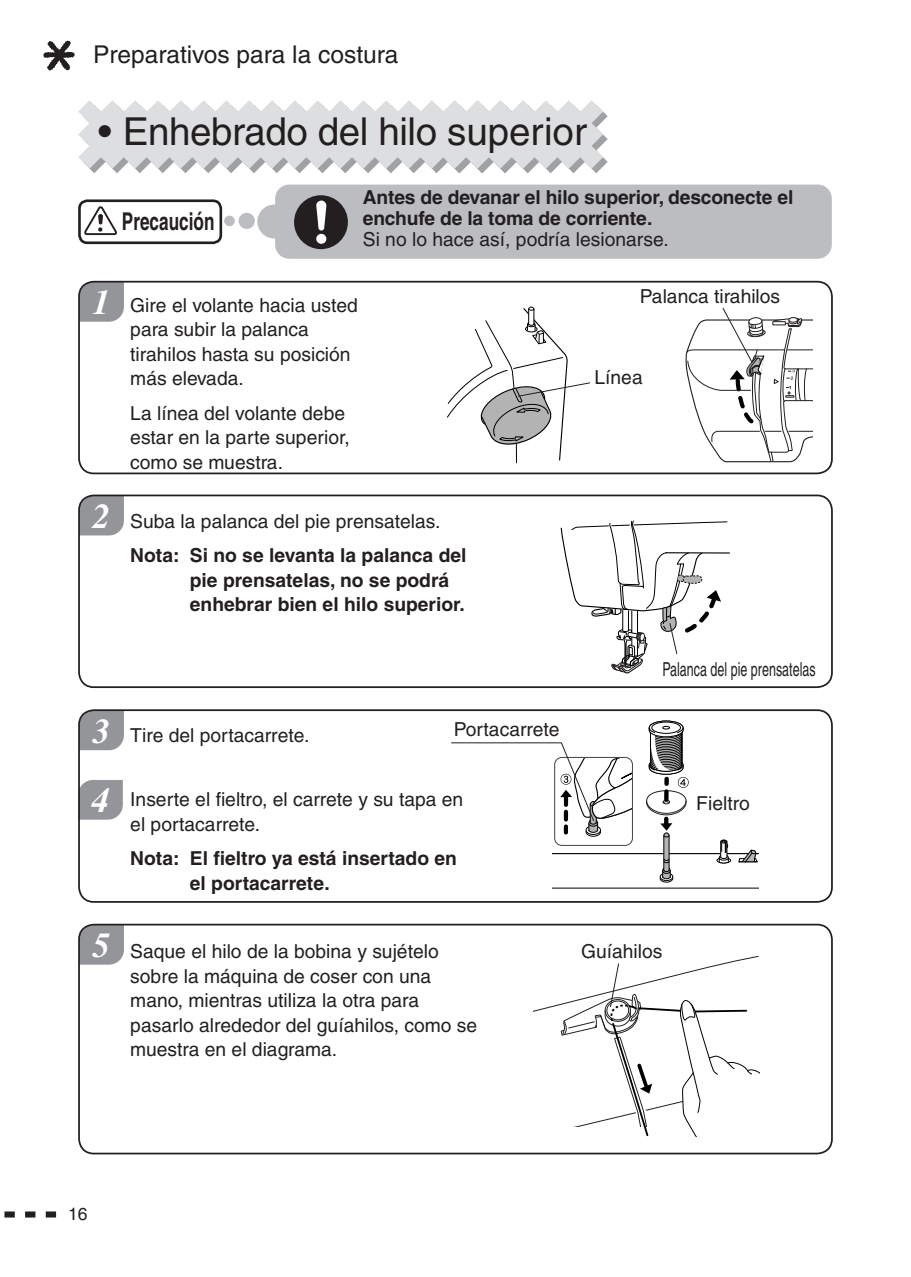
<style>
.page{position:relative;width:911px;height:1277px;background:#fff}
.page>*{position:absolute;margin:0;border:0;box-sizing:border-box;transform-origin:0 0}
.t1{font:38.5px "Helvetica";letter-spacing:-.01em;color:#231f20}
.t2{font:italic 700 35px "Times";color:#fff}
.t3{font:24.5px "Helvetica";color:#231f20}
.t4{font:700 24.5px "Helvetica";color:#231f20;scale:.7 1}
.t5{font:19.25px/24.5px "Helvetica";color:#231f20}
.t6{font:700 19.25px/24.5px "Helvetica";color:#231f20}
.t7{font:19.25px "Helvetica";color:#231f20;scale:.65 1}
.t8{font:17.5px "Helvetica";color:#231f20}
.s1{font-family:"Times";font-weight:700;font-style:italic;font-size:35px;color:#fff}
</style>
<div class="page">
<svg style="left:4px;top:1212px;width:53px;height:5px"></svg>
<svg style="left:78px;top:100px;width:529px;height:73px"></svg>
<div style="left:78px;top:199px;width:144px;height:45px;border:3px solid #231f20;border-radius:8px"></div>
<svg style="left:85px;top:207px;width:32px;height:29px"></svg>
<div style="left:275px;top:185px;width:556px;height:74px;background:#bcbdc0;border-radius:14px"></div>
<div style="left:238px;top:213px;width:17px;height:16px;background:#bcbdc0;border-radius:50%"></div>
<div style="left:224px;top:216px;width:11px;height:10px;background:#bcbdc0;border-radius:50%"></div>
<div style="left:257px;top:205px;width:34px;height:34px;background:#bcbdc0;border-radius:50%"></div>
<div style="left:294px;top:195px;width:54px;height:54px;background:#231f20;border-radius:50%"></div>
<div style="left:316px;top:234px;width:10px;height:10px;background:#fff;border-radius:50%"></div>
<svg style="left:316px;top:201px;width:10px;height:30px"></svg>
<svg style="left:79px;top:283px;width:45px;height:39px;background:#97999c"></svg>
<div style="left:78px;top:281px;width:754px;height:193px;border:2px solid #231f20;border-radius:15px"></div>
<div style="left:79px;top:496px;width:45px;height:39px;background:#939598"></div>
<div style="left:78px;top:495px;width:754px;height:193px;border:2px solid #231f20;border-radius:15px"></div>
<div style="left:80px;top:712px;width:44px;height:38px;background:#939598"></div>
<svg style="left:79px;top:926px;width:45px;height:39px;background:#97999c"></svg>
<div style="left:78px;top:924px;width:754px;height:230px;border:2px solid #231f20;border-radius:15px"></div>
<hr style="left:666px;top:552px;width:63px;height:2px;background:#000">
<svg style="left:585px;top:827px;width:15px;height:9px"></svg>
<svg style="left:585px;top:826px;width:15px;height:9px"></svg>
<div style="left:554px;top:757px;width:78px;height:89px;border:1px solid #434343;border-radius:7px"></div>
<svg style="left:552px;top:888px;width:206px;height:1px"></svg>
<hr style="left:552px;top:853px;width:206px;height:1px;background:#000">
<svg style="left:718px;top:839px;width:11px;height:25px"></svg>
<svg style="left:659px;top:874px;width:13px;height:8px"></svg>
<svg style="left:659px;top:873px;width:13px;height:8px"></svg>
<svg style="left:738px;top:849px;width:19px;height:14px"></svg>
<svg style="left:645px;top:720px;width:43px;height:159px"></svg>
<svg style="left:533px;top:956px;width:226px;height:181px"></svg>
<svg style="left:685px;top:307px;width:127px;height:156px"></svg>
<svg style="left:81px;top:780px;width:42px;height:40px;background:#989a9d"></svg>
<svg style="left:43px;top:41px;width:32px;height:29px"></svg>
<svg style="left:560px;top:521px;width:167px;height:168px"></svg>
<div style="left:78px;top:709px;width:754px;height:194px;border:2px solid #231f20;border-radius:15px"></div>
<svg style="left:447px;top:306px;width:144px;height:157px"></svg>
<svg style="left:451px;top:742px;width:181px;height:91px"></svg>
<p class="t3" style="left:93px;top:46px;width:307px">Preparativos para la costura</p>
<h1 class="t1" style="left:98px;top:117px;width:490px">• Enhebrado del hilo superior</h1>
<p class="t4" style="left:122px;top:213px;width:134px">Precaución</p>
<p class="t6" style="left:363px;top:189px;width:432px;line-height:21px">Antes de devanar el hilo superior, desconecte el enchufe de la toma de corriente.</p>
<p class="t5" style="left:363px;top:229px;width:307px">Si no lo hace así, podría lesionarse.</p>
<p class="t5" style="left:130px;top:295px;width:229px;text-indent:-37px"><span class="s1">1</span> Gire el volante hacia usted para subir la palanca tirahilos hasta su posición más elevada.</p>
<p class="t5" style="left:130px;top:403px;width:221px">La línea del volante debe estar en la parte superior, como se muestra.</p>
<h2 class="t2" style="left:93px;top:503px;width:19px">2</h2>
<p class="t5" style="left:130px;top:510px;width:312px">Suba la palanca del pie prensatelas.</p>
<p class="t6" style="left:190px;top:545px;width:278px;text-indent:-60px">Nota: Si no se levanta la palanca del pie prensatelas, no se podrá enhebrar bien el hilo superior.</p>
<h2 class="t2" style="left:93px;top:718px;width:19px">3</h2>
<h2 class="t2" style="left:92px;top:788px;width:19px">4</h2>
<h2 class="t2" style="left:93px;top:933px;width:19px">5</h2>
<p class="t5" style="left:130px;top:725px;width:181px">Tire del portacarrete.</p>
<p class="t5" style="left:453px;top:719px;width:107px">Portacarrete</p>
<p class="t5" style="left:130px;top:789px;width:334px">Inserte el fieltro, el carrete y su tapa en el portacarrete.</p>
<p class="t6" style="left:190px;top:848px;width:268px;text-indent:-60px">Nota: El fieltro ya está insertado en el portacarrete.</p>
<p class="t5" style="left:130px;top:941px;width:348px">Saque el hilo de la bobina y sujételo sobre la máquina de coser con una mano, mientras utiliza la otra para pasarlo alrededor del guíahilos, como se muestra en el diagrama.</p>
<p class="t5" style="left:639px;top:286px;width:142px">Palanca tirahilos</p>
<p class="t5" style="left:594px;top:366px;width:50px">Línea</p>
<p class="t7" style="left:662px;top:662px;width:237px">Palanca del pie prensatelas</p>
<p class="t5" style="left:696px;top:792px;width:55px">Fieltro</p>
<p class="t5" style="left:581px;top:940px;width:83px">Guíahilos</p>
<p class="t8" style="left:68px;top:1207px;width:21px">16</p>
</div>
